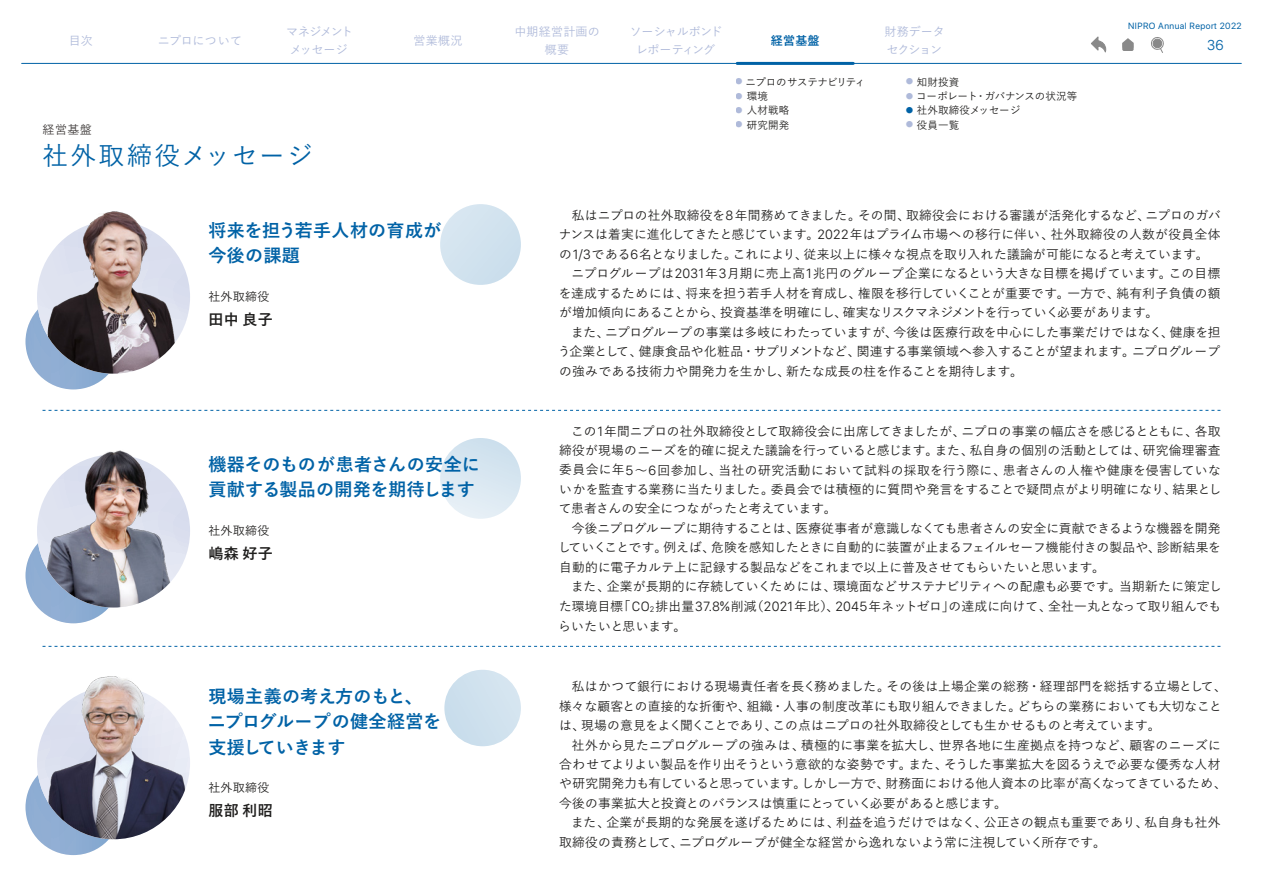
<style>
.page{position:relative;width:1263px;height:893px;background:#fff}
.page>*{position:absolute;margin:0;border:0;box-sizing:border-box;transform-origin:0 0}
.t1{font:500 25.5px "Yu Go";letter-spacing:.1em;color:#0062a6}
.t2{font:700 18px/25.5px "Yu Go";letter-spacing:.015em;color:#0062a6}
.t3{font:700 15px "Yu Go";letter-spacing:.02em;color:#1f1e1d}
.t4{font:300 15px "SF Compact Display";color:#0062a6}
.t5{font:500 12.75px/19.5px "Yu Go";letter-spacing:.005em;color:#1f1e1d;text-align:justify}
.t6{font:500 12.75px "Yu Go";letter-spacing:-.015em;color:#1f1e1d}
.t7{font:500 12.75px "Yu Go";letter-spacing:-.025em;color:#1f1e1d}
.t8{font:500 12px "Yu Go";letter-spacing:.02em;color:#1f1e1d}
.t9{font:500 12px/18px "Yu Go";letter-spacing:-.06em;color:#afbada;text-align:center}
.t10{font:500 12px "Yu Go";letter-spacing:-.005em;color:#afbada}
.t11{font:500 12px/18px "Yu Go";letter-spacing:-.03em;color:#afbada;text-align:center}
.t12{font:500 12px/18px "Yu Go";letter-spacing:-.045em;color:#afbada}
.t13{font:500 12px/18px "Yu Go";letter-spacing:.02em;color:#afbada;text-align:center}
.t14{font:500 12px "Yu Go";color:#3e3a39}
.t15{font:700 12px "Yu Go";color:#0062a6}
.t16{font:500 10.5px "Yu Go";letter-spacing:.01em;color:#1f1e1d}
.t17{font:500 10.5px "Yu Go";letter-spacing:-.035em;color:#1f1e1d}
.t18{font:500 10.5px "Yu Go";letter-spacing:-.04em;color:#1f1e1d}
.t19{font:9px "SF Pro Display";letter-spacing:.05em;color:#0062a6}
.s1{font-size:7.5px;color:#afbada}
.s2{font-size:7.5px;color:#0062a6}
.s3{font-family:"SF Compact Display";font-weight:300;font-size:14.1px}
.s4{font-family:"SF Compact Display";font-weight:300;font-size:8.4px}
</style>
<div class="page">
<div style="left:26px;top:759px;width:95px;height:96px;background:#8eadd3;border-radius:48px"></div>
<div style="left:26px;top:528px;width:95px;height:95px;background:#8eadd3;border-radius:48px"></div>
<div style="left:26px;top:294px;width:95px;height:95px;background:#8eadd3;border-radius:48px"></div>
<div style="left:440px;top:204px;width:81px;height:81px;background:#d2e3ef;border-radius:50%"></div>
<div style="left:440px;top:438px;width:81px;height:81px;background:linear-gradient(to right,#e0ebf4,#d5e5f0);border-radius:50%"></div>
<div style="left:444px;top:670px;width:77px;height:76px;background:#cfe1ee;border-radius:50%"></div>
<img style="left:37px;top:211px;width:153px;height:163px">
<img style="left:37px;top:450px;width:153px;height:157px">
<svg style="left:43px;top:410px;width:1177px;height:1px"></svg>
<img style="left:37px;top:676px;width:153px;height:163px">
<svg style="left:43px;top:646px;width:1177px;height:1px"></svg>
<svg style="left:1091px;top:36px;width:15px;height:17px"></svg>
<svg style="left:1122px;top:38px;width:12px;height:13px"></svg>
<svg style="left:1151px;top:37px;width:13px;height:16px"></svg>
<hr style="left:22px;top:63px;width:1219px;height:1px;background:#0062a6">
<hr style="left:737px;top:62px;width:116px;height:3px;background:#0062a6">
<p class="t10" style="left:414px;top:29px;width:50px">営業概況</p>
<p class="t13" style="left:514px;top:21px;width:87px">中期経営計画の概要</p>
<p class="t12" style="left:884px;top:21px;width:62px">財務データセクション</p>
<p class="t10" style="left:158px;top:29px;width:86px">ニプロについて</p>
<p class="t9" style="left:630px;top:21px;width:94px">ソーシャルボンドレポーティング</p>
<p class="t10" style="left:69px;top:29px;width:26px">目次</p>
<p class="t11" style="left:286px;top:21px;width:69px">マネジメントメッセージ</p>
<p class="t15" style="left:771px;top:34px;width:50px">経営基盤</p>
<p class="t18" style="left:736px;top:72px;width:131px"><span class="s1">●</span> ニプロのサステナビリティ</p>
<p class="t16" style="left:736px;top:86px;width:34px"><span class="s1">●</span> 環境</p>
<p class="t16" style="left:736px;top:101px;width:55px"><span class="s1">●</span> 人材戦略</p>
<p class="t16" style="left:736px;top:115px;width:55px"><span class="s1">●</span> 研究開発</p>
<p class="t16" style="left:906px;top:72px;width:55px"><span class="s1">●</span> 知財投資</p>
<p class="t17" style="left:906px;top:86px;width:173px"><span class="s1">●</span> コーポレート・ガバナンスの状況等</p>
<p class="t16" style="left:906px;top:101px;width:116px"><span class="s2">●</span> 社外取締役メッセージ</p>
<p class="t16" style="left:906px;top:115px;width:55px"><span class="s1">●</span> 役員一覧</p>
<p class="t14" style="left:43px;top:118px;width:51px">経営基盤</p>
<h1 class="t1" style="left:43px;top:132px;width:272px">社外取締役メッセージ</h1>
<p class="t19" style="left:1128px;top:19px;width:115px">NIPRO Annual Report 2022</p>
<p class="t4" style="left:1207px;top:35px;width:18px">36</p>
<h2 class="t2" style="left:208px;top:218px;width:235px">将来を担う若手人材の育成が今後の課題</h2>
<p class="t8" style="left:208px;top:286px;width:62px">社外取締役</p>
<p class="t3" style="left:208px;top:311px;width:66px">田中良子</p>
<h2 class="t2" style="left:208px;top:452px;width:273px">機器そのものが患者さんの安全に貢献する製品の開発を期待します</h2>
<p class="t8" style="left:208px;top:520px;width:62px">社外取締役</p>
<p class="t3" style="left:208px;top:545px;width:66px">嶋森好子</p>
<h2 class="t2" style="left:208px;top:684px;width:235px">現場主義の考え方のもと、ニプログループの健全経営を支援していきます</h2>
<p class="t8" style="left:208px;top:777px;width:62px">社外取締役</p>
<p class="t3" style="left:208px;top:802px;width:66px">服部利昭</p>
<p class="t5" style="left:572px;top:204px;width:650px">私はニプロの社外取締役を<span class="s3">8</span>年間務めてきました。その間、取締役会における審議が活発化するなど、ニプロのガバ</p>
<p class="t5" style="left:559px;top:223px;width:663px">ナンスは着実に進化してきたと感じています。<span class="s3">2022</span>年はプライム市場への移行に伴い、社外取締役の人数が役員全体</p>
<p class="t5" style="left:559px;top:243px;width:651px">の<span class="s3">1/3</span>である<span class="s3">6</span>名となりました。これにより、従来以上に様々な視点を取り入れた議論が可能になると考えています。</p>
<p class="t5" style="left:571px;top:262px;width:650px">ニプログループは<span class="s3">2031</span>年<span class="s3">3</span>月期に売上高<span class="s3">1</span>兆円のグループ企業になるという大きな目標を掲げています。この目標</p>
<p class="t5" style="left:559px;top:282px;width:663px">を達成するためには、将来を担う若手人材を育成し、権限を移行していくことが重要です。一方で、純有利子負債の額</p>
<p class="t7" style="left:559px;top:301px;width:601px">が増加傾向にあることから、投資基準を明確にし、確実なリスクマネジメントを行っていく必要があります。</p>
<p class="t5" style="left:571px;top:321px;width:651px">また、ニプログループの事業は多岐にわたっていますが、今後は医療行政を中心にした事業だけではなく、健康を担</p>
<p class="t6" style="left:558px;top:340px;width:664px">う企業として、健康食品や化粧品・サプリメントなど、関連する事業領域へ参入することが望まれます。ニプログループ</p>
<p class="t5" style="left:559px;top:360px;width:465px">の強みである技術力や開発力を生かし、新たな成長の柱を作ることを期待します。</p>
<p class="t5" style="left:559px;top:419px;width:664px;text-indent:12px">この<span class="s3">1</span>年間ニプロの社外取締役として取締役会に出席してきましたが、ニプロの事業の幅広さを感じるとともに、各取締役が現場のニーズを的確に捉えた議論を行っていると感じます。また、私自身の個別の活動としては、研究倫理審査委員会に年<span class="s3">5</span>～<span class="s3">6</span>回参加し、当社の研究活動において試料の採取を行う際に、患者さんの人権や健康を侵害していないかを監査する業務に当たりました。委員会では積極的に質問や発言をすることで疑問点がより明確になり、結果として患者さんの安全につながったと考えています。</p>
<p class="t5" style="left:558px;top:517px;width:664px;text-indent:14px">今後ニプログループに期待することは、医療従事者が意識しなくても患者さんの安全に貢献できるような機器を開発していくことです。例えば、危険を感知したときに自動的に装置が止まるフェイルセーフ機能付きの製品や、診断結果を自動的に電子カルテ上に記録する製品などをこれまで以上に普及させてもらいたいと思います。</p>
<p class="t5" style="left:558px;top:575px;width:665px;text-indent:13px">また、企業が長期的に存続していくためには、環境面などサステナビリティへの配慮も必要です。当期新たに策定した環境目標「<span class="s3">CO</span><span class="s4">2</span>排出量<span class="s3">37.8%</span>削減（<span class="s3">2021</span>年比）、<span class="s3">2045</span>年ネットゼロ」の達成に向けて、全社一丸となって取り組んでもらいたいと思います。</p>
<p class="t5" style="left:559px;top:675px;width:669px;text-align:left;text-indent:13px">私はかつて銀行における現場責任者を長く務めました。その後は上場企業の総務・経理部門を総括する立場として、様々な顧客との直接的な折衝や、組織・人事の制度改革にも取り組んできました。どちらの業務においても大切なことは、現場の意見をよく聞くことであり、この点はニプロの社外取締役としても生かせるものと考えています。</p>
<p class="t5" style="left:559px;top:733px;width:669px;text-align:left;text-indent:13px">社外から見たニプログループの強みは、積極的に事業を拡大し、世界各地に生産拠点を持つなど、顧客のニーズに合わせてよりよい製品を作り出そうという意欲的な姿勢です。また、そうした事業拡大を図るうえで必要な優秀な人材や研究開発力も有していると思っています。しかし一方で、財務面における他人資本の比率が高くなってきているため、今後の事業拡大と投資とのバランスは慎重にとっていく必要があると感じます。</p>
<p class="t5" style="left:559px;top:811px;width:663px;text-indent:12px">また、企業が長期的な発展を遂げるためには、利益を追うだけではなく、公正さの観点も重要であり、私自身も社外取締役の責務として、ニプログループが健全な経営から逸れないよう常に注視していく所存です。</p>
</div>
